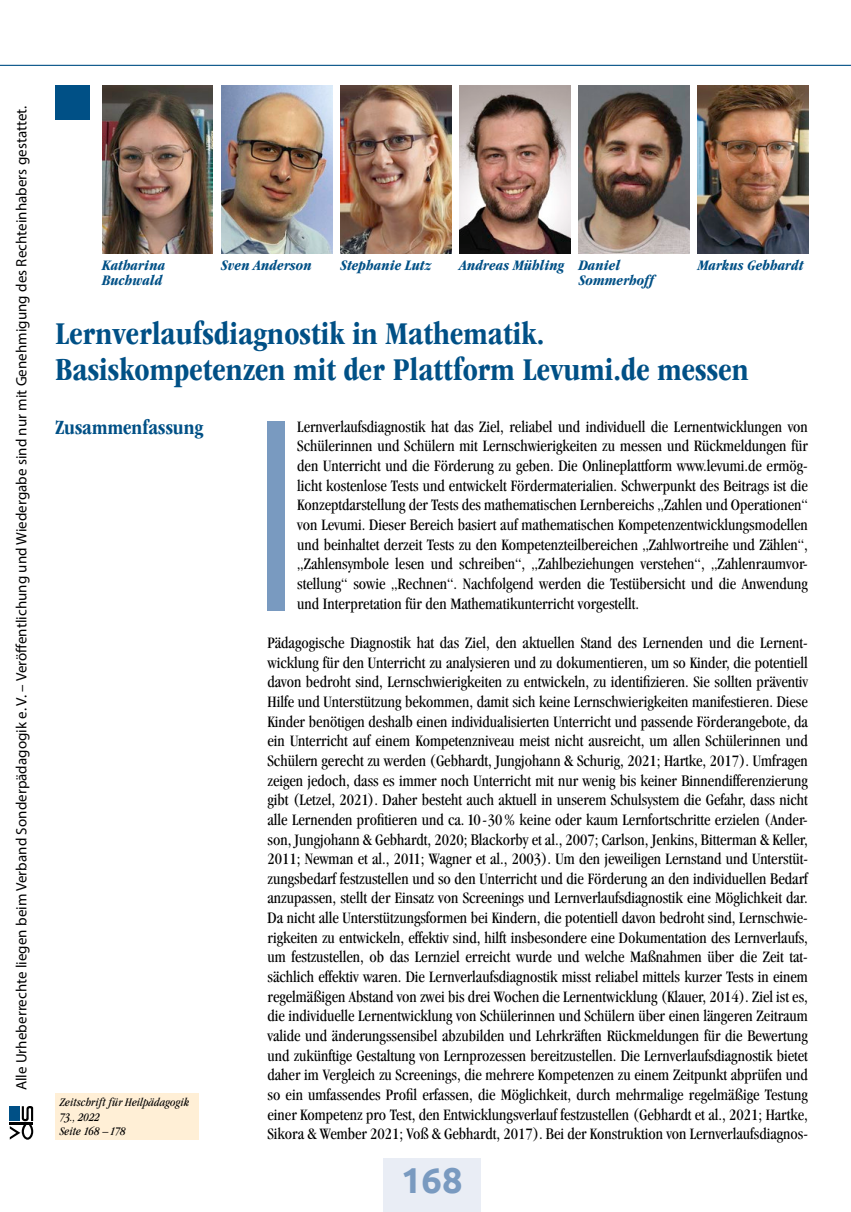
<style>
.page{position:relative;width:851px;height:1212px;background:#fff}
.page>*{position:absolute;margin:0;border:0;box-sizing:border-box;transform-origin:0 0}
.t1{font:700 36px "Ubuntu";color:#799ac0}
.t2{font:700 condensed 33px/36px "ITC Garamond Std";letter-spacing:.005em;color:#005086}
.t3{font:700 condensed 21px "ITC Garamond Std";color:#005086}
.t4{font:condensed 16.5px/19.6px "Garamond";color:#000;text-align:justify}
.t5{font:15px "Myriad Pro";letter-spacing:.005em;color:#000}
.t6{font:italic 700 condensed 15px "Garamond";letter-spacing:.005em;color:#005086}
.t7{font:italic condensed 12px/14.2px "Garamond";letter-spacing:.015em;color:#000}
</style>
<div class="page">
<svg style="left:10px;top:1106px;width:23px;height:34px"></svg>
<div style="left:383px;top:1158px;width:97px;height:54px;background:#e9edf5"></div>
<hr style="left:0;top:65px;width:850px;height:1px;background:#005086">
<div style="left:55px;top:1093px;width:144px;height:46px;background:#ffefd6"></div>
<div style="left:267px;top:421px;width:17px;height:189px;background:#799ac0"></div>
<div style="left:55px;top:85px;width:35px;height:35px;background:#005086"></div>
<img style="left:102px;top:85px;width:111px;height:169px">
<img style="left:221px;top:85px;width:111px;height:169px">
<img style="left:340px;top:85px;width:111px;height:169px">
<img style="left:459px;top:85px;width:111px;height:169px">
<img style="left:578px;top:85px;width:111px;height:169px">
<img style="left:697px;top:85px;width:111px;height:169px">
<p class="t5" style="left:12px;top:1090px;width:986px;rotate:-90deg">Alle Urheberrechte liegen beim Verband Sonderpädagogik e. V. – Veröffentlichung und Wiedergabe sind nur mit Genehmigung des Rechteinhabers gestattet.</p>
<p class="t6" style="left:102px;top:257px;width:65px">Katharina</p>
<p class="t6" style="left:221px;top:257px;width:92px">Sven Anderson</p>
<p class="t6" style="left:340px;top:257px;width:93px">Stephanie Lutz</p>
<p class="t6" style="left:459px;top:257px;width:106px">Andreas Mühling</p>
<p class="t6" style="left:102px;top:272px;width:62px">Buchwald</p>
<h2 class="t2" style="left:55px;top:316px;width:694px">Lernverlaufsdiagnostik in Mathematik.<br>Basiskompetenzen mit der Plattform Levumi.de messen</h2>
<p class="t6" style="left:578px;top:257px;width:43px">Daniel</p>
<p class="t6" style="left:697px;top:257px;width:107px">Markus Gebhardt</p>
<p class="t6" style="left:578px;top:272px;width:77px">Sommerhoff</p>
<p class="t3" style="left:55px;top:415px;width:149px">Zusammenfassung</p>
<p class="t7" style="left:60px;top:1095px;width:131px">Zeitschrift für Heilpädagogik<br>73., 2022<br>Seite 168 – 178</p>
<p class="t4" style="left:297px;top:416px;width:512px">Lernverlaufsdiagnostik hat das Ziel, reliabel und individuell die Lernentwicklungen von Schülerinnen und Schülern mit Lernschwierigkeiten zu messen und Rückmeldungen für den Unterricht und die Förderung zu geben. Die Onlineplattform www.levumi.de ermög&shy;licht kostenlose Tests und entwickelt Fördermaterialien. Schwerpunkt des Beitrags ist die Konzeptdarstellung der Tests des mathematischen Lernbereichs „Zahlen und Operationen“ von Levumi. Dieser Bereich basiert auf mathematischen Kompetenzentwicklungsmodellen und beinhaltet derzeit Tests zu den Kompetenzteilbereichen „Zahlwortreihe und Zählen“, „Zahlensymbole lesen und schreiben“, „Zahlbeziehungen verstehen“, „Zahlenraumvor&shy;stellung“ sowie „Rechnen“. Nachfolgend werden die Testübersicht und die Anwendung und Interpretation für den Mathematikunterricht vorgestellt.</p>
<p class="t4" style="left:267px;top:633px;width:542px">Pädagogische Diagnostik hat das Ziel, den aktuellen Stand des Lernenden und die Lernent&shy;wicklung für den Unterricht zu analysieren und zu dokumentieren, um so Kinder, die potentiell davon bedroht sind, Lernschwierigkeiten zu entwickeln, zu identifizieren. Sie sollten präventiv Hilfe und Unterstützung bekommen, damit sich keine Lernschwierigkeiten manifestieren. Diese Kinder benötigen deshalb einen individualisierten Unterricht und passende Förderangebote, da ein Unterricht auf einem Kompetenzniveau meist nicht ausreicht, um allen Schülerinnen und Schülern gerecht zu werden (Gebhardt, Jungjohann &amp; Schurig, 2021; Hartke, 2017). Umfragen zeigen jedoch, dass es immer noch Unterricht mit nur wenig bis keiner Binnendifferenzierung gibt (Letzel, 2021). Daher besteht auch aktuell in unserem Schulsystem die Gefahr, dass nicht alle Lernenden profitieren und ca. 10-30% keine oder kaum Lernfortschritte erzielen (Ander&shy;son, Jungjohann &amp; Gebhardt, 2020; Blackorby et al., 2007; Carlson, Jenkins, Bitterman &amp; Keller, 2011; Newman et al., 2011; Wagner et al., 2003). Um den jeweiligen Lernstand und Unterstüt&shy;zungsbedarf festzustellen und so den Unterricht und die Förderung an den individuellen Bedarf anzupassen, stellt der Einsatz von Screenings und Lernverlaufsdiagnostik eine Möglichkeit dar.<br>Da nicht alle Unterstützungsformen bei Kindern, die potentiell davon bedroht sind, Lernschwie&shy;rigkeiten zu entwickeln, effektiv sind, hilft insbesondere eine Dokumentation des Lernverlaufs, um festzustellen, ob das Lernziel erreicht wurde und welche Maßnahmen über die Zeit tat&shy;sächlich effektiv waren. Die Lernverlaufsdiagnostik misst reliabel mittels kurzer Tests in einem regelmäßigen Abstand von zwei bis drei Wochen die Lernentwicklung (Klauer, 2014). Ziel ist es, die individuelle Lernentwicklung von Schülerinnen und Schülern über einen längeren Zeitraum valide und änderungssensibel abzubilden und Lehrkräften Rückmeldungen für die Bewertung und zukünftige Gestaltung von Lernprozessen bereitzustellen. Die Lernverlaufsdiagnostik bietet daher im Vergleich zu Screenings, die mehrere Kompetenzen zu einem Zeitpunkt abprüfen und so ein umfassendes Profil erfassen, die Möglichkeit, durch mehrmalige regelmäßige Testung einer Kompetenz pro Test, den Entwicklungsverlauf festzustellen (Gebhardt et al., 2021; Hartke, Sikora &amp; Wember 2021; Voß &amp; Gebhardt, 2017). Bei der Konstruktion von Lernverlaufsdiagnos-</p>
<h1 class="t1" style="left:401px;top:1158px;width:63px">168</h1>
</div>
